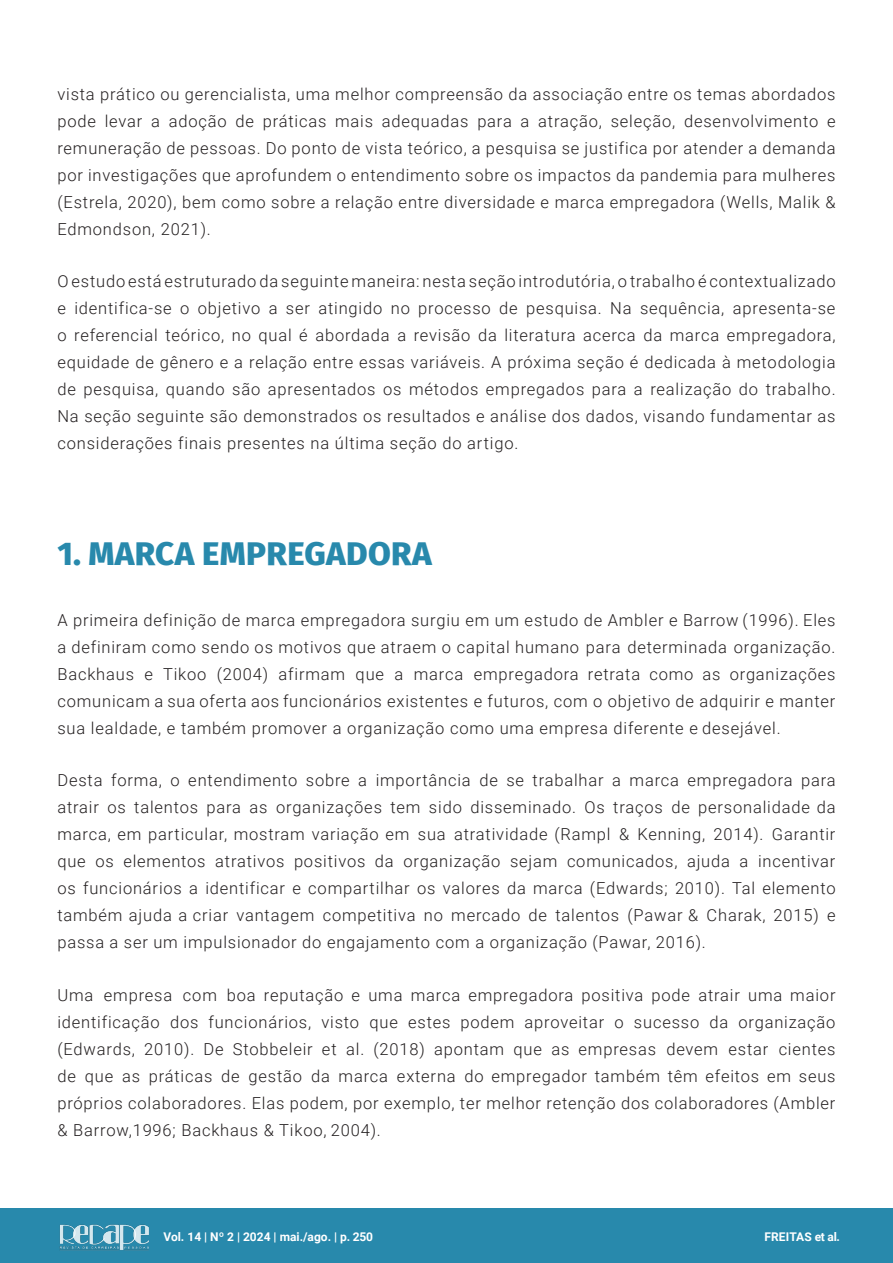
<style>
.page{position:relative;width:893px;height:1263px;background:#fff}
.page>*{position:absolute;margin:0;border:0;box-sizing:border-box;transform-origin:0 0}
.Título_-_Artigo{font:800 33px "Fira Sans";letter-spacing:.01em;color:#2889ac}
.Texto_-_Artigo{font:300 16.5px/27px "Roboto";letter-spacing:.05em;color:#231f20;text-align:justify}
.t1{font:700 12px "Roboto";color:#fff}
</style>
<div class="page">
<div style="left:0;top:1209px;width:893px;height:54px;background:#2889ac"></div>
<img style="left:59px;top:1224px;width:90px;height:27px">
<p class="Texto_-_Artigo" style="left:57px;top:80px;width:780px">vista prático ou gerencialista, uma melhor compreensão da associação entre os temas abordados pode levar a adoção de práticas mais adequadas para a atração, seleção, desenvolvimento e remuneração de pessoas. Do ponto de vista teórico, a pesquisa se justifica por atender a demanda por investigações que aprofundem o entendimento sobre os impactos da pandemia para mulheres (Estrela, 2020), bem como sobre a relação entre diversidade e marca empregadora (Wells, Malik &amp; Edmondson, 2021).</p>
<p class="Texto_-_Artigo" style="left:57px;top:267px;width:780px">O estudo está estruturado da seguinte maneira: nesta seção introdutória, o trabalho é contextualizado e identifica-se o objetivo a ser atingido no processo de pesquisa. Na sequência, apresenta-se o referencial teórico, no qual é abordada a revisão da literatura acerca da marca empregadora, equidade de gênero e a relação entre essas variáveis. A próxima seção é dedicada à metodologia de pesquisa, quando são apresentados os métodos empregados para a realização do trabalho.<br>Na seção seguinte são demonstrados os resultados e análise dos dados, visando fundamentar as considerações finais presentes na última seção do artigo.</p>
<p class="Título_-_Artigo" style="left:57px;top:524px;width:376px">1. MARCA EMPREGADORA</p>
<p class="Texto_-_Artigo" style="left:57px;top:606px;width:780px">A primeira definição de marca empregadora surgiu em um estudo de Ambler e Barrow (1996). Eles a definiram como sendo os motivos que atraem o capital humano para determinada organização.<br>Backhaus e Tikoo (2004) afirmam que a marca empregadora retrata como as organizações comunicam a sua oferta aos funcionários existentes e futuros, com o objetivo de adquirir e manter sua lealdade, e também promover a organização como uma empresa diferente e desejável.</p>
<p class="Texto_-_Artigo" style="left:57px;top:766px;width:780px">Desta forma, o entendimento sobre a importância de se trabalhar a marca empregadora para atrair os talentos para as organizações tem sido disseminado. Os traços de personalidade da marca, em particular, mostram variação em sua atratividade (Rampl &amp; Kenning, 2014). Garantir que os elementos atrativos positivos da organização sejam comunicados, ajuda a incentivar os funcionários a identificar e compartilhar os valores da marca (Edwards; 2010). Tal elemento também ajuda a criar vantagem competitiva no mercado de talentos (Pawar &amp; Charak, 2015) e passa a ser um impulsionador do engajamento com a organização (Pawar, 2016).</p>
<p class="Texto_-_Artigo" style="left:57px;top:981px;width:780px">Uma empresa com boa reputação e uma marca empregadora positiva pode atrair uma maior identificação dos funcionários, visto que estes podem aproveitar o sucesso da organização (Edwards, 2010). De Stobbeleir et al. (2018) apontam que as empresas devem estar cientes de que as práticas de gestão da marca externa do empregador também têm efeitos em seus próprios colaboradores. Elas podem, por exemplo, ter melhor retenção dos colaboradores (Ambler &amp; Barrow,1996; Backhaus &amp; Tikoo, 2004).</p>
<p class="t1" style="left:163px;top:1228px;width:211px">Vol. 14 | Nº 2 | 2024 | mai./ago. | p. 250</p>
<p class="t1" style="left:764px;top:1229px;width:77px">FREITAS et al.</p>
</div>
